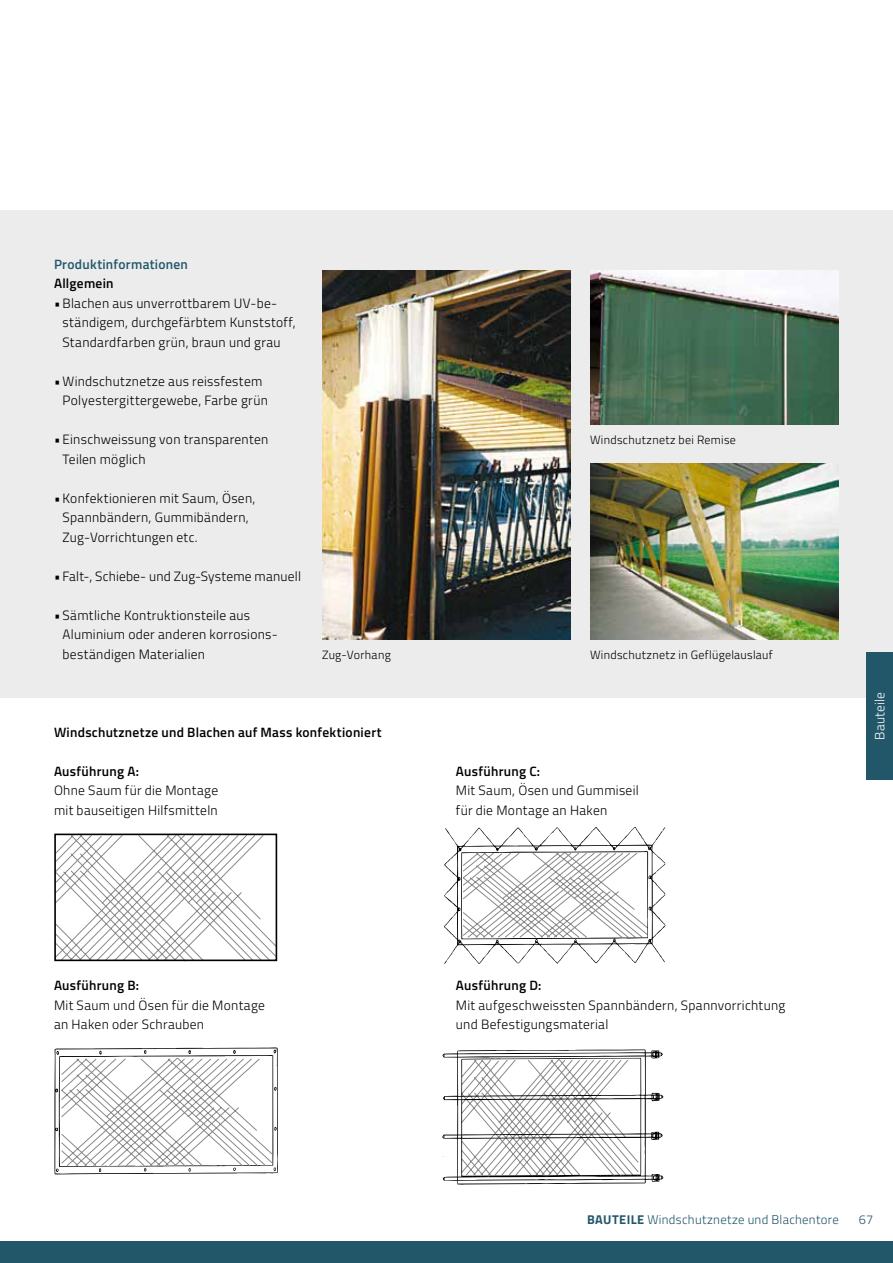
<style>
.page{position:relative;width:893px;height:1263px;background:#fff}
.page>*{position:absolute;margin:0;border:0;box-sizing:border-box;transform-origin:0 0}
.t1{font:300 13.5px/19.5px "Titillium Web";letter-spacing:.02em;color:#000}
.t2{font:600 13.5px "Titillium Web";letter-spacing:.02em;color:#000}
.t3{font:600 13.5px "Titillium Web";letter-spacing:.02em;color:#22576a}
.t4{font:300 13.5px "Titillium Web";letter-spacing:.02em;color:#fff}
.t5{font:300 12.75px "Titillium Web";letter-spacing:.025em;color:#22576a}
.t6{font:300 12px "Titillium Web";letter-spacing:.025em;color:#000}
.s1{font-weight:700}
</style>
<div class="page">
<div style="left:0;top:210px;width:893px;height:488px;background:#ececec"></div>
<div style="left:0;top:1242px;width:893px;height:21px;background:#22576a"></div>
<img style="left:322px;top:270px;width:249px;height:369px">
<img style="left:590px;top:270px;width:249px;height:154px">
<img style="left:590px;top:463px;width:249px;height:176px">
<svg style="left:55px;top:836px;width:222px;height:126px"></svg>
<div style="left:54px;top:833px;width:223px;height:128px;border:2px solid #000"></div>
<svg style="left:444px;top:827px;width:221px;height:137px"></svg>
<svg style="left:442px;top:1049px;width:222px;height:136px"></svg>
<svg style="left:54px;top:1047px;width:224px;height:128px"></svg>
<div style="left:867px;top:652px;width:26px;height:128px;background:#22576a"></div>
<p class="t3" style="left:54px;top:254px;width:135px">Produktinformationen</p>
<p class="t2" style="left:54px;top:273px;width:61px">Allgemein</p>
<p class="t1" style="left:63px;top:292px;width:235px;text-indent:-9px">•Blachen aus unverrottbarem UV-be&shy;ständigem, durchgefärbtem Kunststoff,<br>Standardfarben grün, braun und grau</p>
<p class="t1" style="left:63px;top:370px;width:207px;text-indent:-9px">• Windschutznetze aus reissfestem<br>Polyestergittergewebe, Farbe grün</p>
<p class="t1" style="left:63px;top:429px;width:207px;text-indent:-9px">• Einschweissung von transparenten<br>Teilen möglich</p>
<p class="t1" style="left:63px;top:487px;width:194px;text-indent:-9px">• Konfektionieren mit Saum, Ösen,<br>Spannbändern, Gummibändern,<br>Zug-Vorrichtungen etc.</p>
<p class="t1" style="left:54px;top:565px;width:249px">• Falt-, Schiebe- und Zug-Systeme manuell</p>
<p class="t1" style="left:63px;top:604px;width:217px;text-indent:-9px">• Sämtliche Kontruktionsteile aus<br>Aluminium oder anderen korrosions&shy;beständigen Materialien</p>
<p class="t6" style="left:322px;top:646px;width:70px">Zug-Vorhang</p>
<p class="t2" style="left:54px;top:722px;width:329px">Windschutznetze und Blachen auf Mass konfektioniert</p>
<p class="t2" style="left:54px;top:761px;width:87px">Ausführung A:</p>
<p class="t1" style="left:54px;top:780px;width:166px">Ohne Saum für die Montage mit bauseitigen Hilfsmitteln</p>
<p class="t2" style="left:54px;top:975px;width:87px">Ausführung B:</p>
<p class="t1" style="left:54px;top:994px;width:213px">Mit Saum und Ösen für die Montage an Haken oder Schrauben</p>
<p class="t6" style="left:590px;top:431px;width:147px">Windschutznetz bei Remise</p>
<p class="t6" style="left:590px;top:646px;width:184px">Windschutznetz in Geflügelauslauf</p>
<p class="t2" style="left:456px;top:761px;width:86px">Ausführung C:</p>
<p class="t1" style="left:456px;top:780px;width:184px">Mit Saum, Ösen und Gummiseil für die Montage an Haken</p>
<p class="t2" style="left:456px;top:975px;width:87px">Ausführung D:</p>
<p class="t1" style="left:456px;top:994px;width:331px">Mit aufgeschweissten Spannbändern, Spannvorrichtung und Befestigungsmaterial</p>
<p class="t4" style="left:870px;top:740px;width:50px;rotate:-90deg">Bauteile</p>
<p class="t5" style="left:587px;top:1210px;width:253px"><span class="s1">BAUTEILE</span> Windschutznetze und Blachentore</p>
<p class="t5" style="left:859px;top:1210px;width:16px">67</p>
</div>
